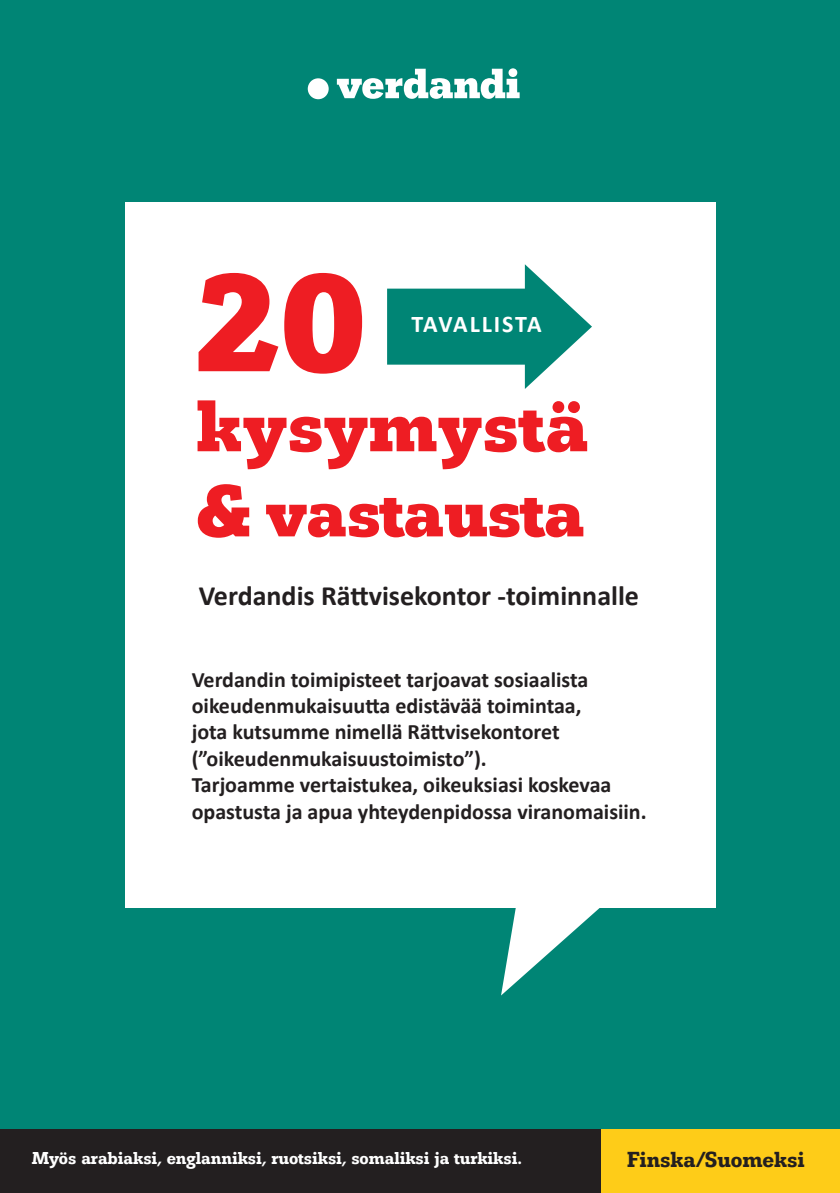
<style>
.page{position:relative;width:840px;height:1193px;background:#fff}
.page>*{position:absolute;margin:0;border:0;box-sizing:border-box;transform-origin:0 0}
.t1{font:700 135.8px "Osiris BQ";color:#ee1d23}
.t2{font:700 72px "Osiris BQ";letter-spacing:.01em;color:#ee1d23}
.t3{font:700 68px "Osiris BQ";letter-spacing:-.01em;color:#ee1d23}
.t4{font:700 28px "Calibri";color:#231f20}
.t5{font:700 24px "Calibri";letter-spacing:.07em;color:#fff}
.t6{font:700 22px/26.4px "Calibri";color:#231f20}
.t7{font:500 21.4px "Osiris BQ";color:#231f20}
.t8{font:500 17px "Osiris BQ";color:#fff}
.s1{font-size:76px}
</style>
<div class="page">
<div style="left:0;top:0;width:839px;height:1193px;background:#008575"></div>
<div style="left:125px;top:202px;width:589px;height:705px;background:#fff"></div>
<svg style="left:501px;top:907px;width:130px;height:88px"></svg>
<div style="left:387px;top:289px;width:159px;height:76px;background:#008575"></div>
<svg style="left:524px;top:264px;width:67px;height:125px"></svg>
<svg style="left:337px;top:68px;width:182px;height:31px"></svg>
<div style="left:307px;top:78px;width:21px;height:21px;background:#fff;border-radius:50%"></div>
<div style="left:600px;top:1129px;width:239px;height:64px;background:#fecc18"></div>
<div style="left:0;top:1129px;width:600px;height:64px;background:#231f20"></div>
<p class="t1" style="left:196px;top:237px;width:171px">20</p>
<p class="t2" style="left:196px;top:380px;width:394px">kysymystä</p>
<p class="t3" style="left:196px;top:469px;width:390px"><span class="s1">&amp;</span> vastausta</p>
<p class="t5" style="left:411px;top:307px;width:132px">TAVALLISTA</p>
<p class="t4" style="left:199px;top:576px;width:441px">Verdandis Rättvisekontor -toiminnalle</p>
<p class="t6" style="left:192px;top:666px;width:456px">Verdandin toimipisteet tarjoavat sosiaalista oikeudenmukaisuutta edistävää toimintaa,<br>jota kutsumme nimellä Rättvisekontoret (”oikeudenmukaisuustoimisto”).<br>Tarjoamme vertaistukea, oikeuksiasi koskevaa opastusta ja apua yhteydenpidossa viranomaisiin.</p>
<p class="t8" style="left:32px;top:1147px;width:491px">Myös arabiaksi, englanniksi, ruotsiksi, somaliksi ja turkiksi.</p>
<p class="t7" style="left:626px;top:1146px;width:179px">Finska/Suomeksi</p>
</div>
